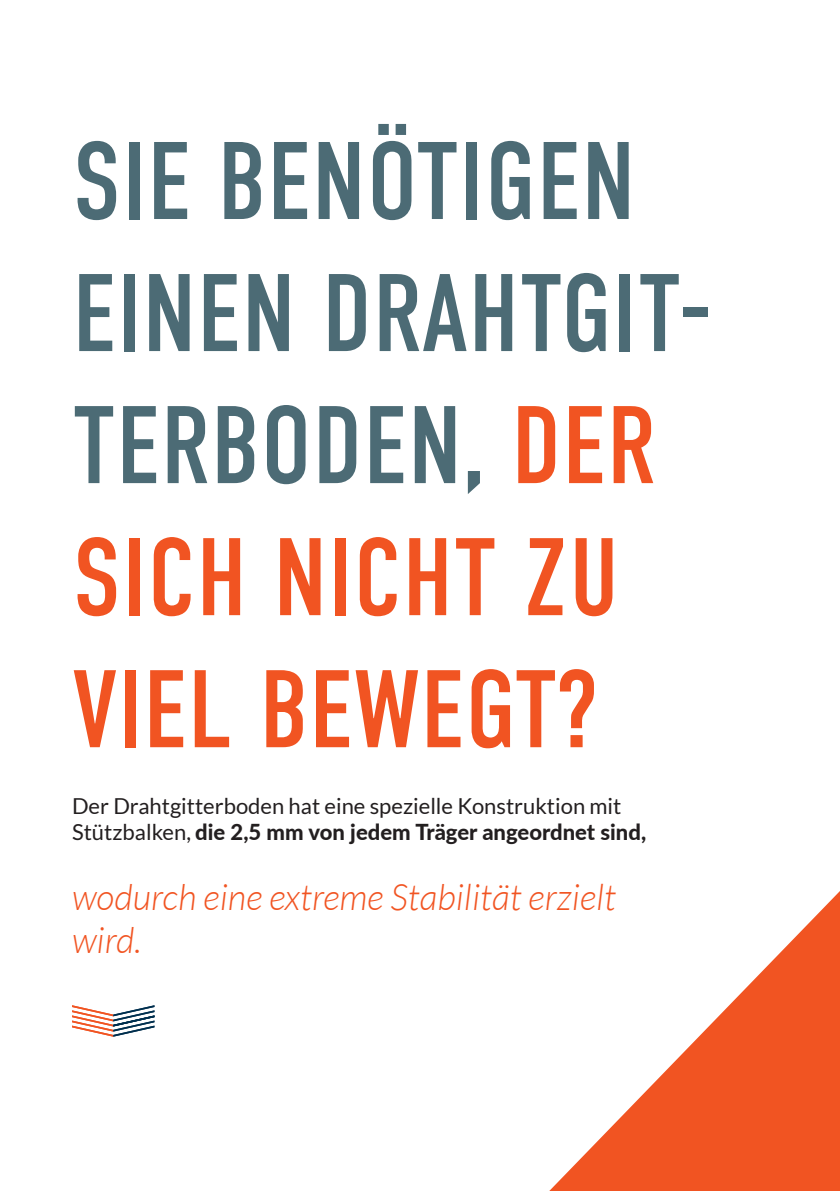
<style>
.page{position:relative;width:840px;height:1191px;background:#fff}
.page>*{position:absolute;margin:0;border:0;box-sizing:border-box;transform-origin:0 0}
.t1{font:110px/132px "DIN Condensed";letter-spacing:.01em;color:#4c6b75}
.t2{font:italic 300 36px/43.2px "Lato";color:#f15422}
.t3{font:22px/26.4px "Lato";color:#231f20}
.s1{color:#f15422}
.s2{font-weight:800}
</style>
<div class="page">
<svg style="left:72px;top:1005px;width:82px;height:31px"></svg>
<svg style="left:549px;top:892px;width:290px;height:299px"></svg>
<h1 class="t1" style="left:73px;top:117px;width:641px">SIE BENÖTIGEN<br>EINEN DRAHTGIT-<br>TERBODEN, <span class="s1">DER<br>SICH NICHT ZU<br>VIEL BEWEGT?</span></h1>
<p class="t3" style="left:72px;top:792px;width:575px">Der Drahtgitterboden hat eine spezielle Konstruktion mit<br>Stützbalken, <span class="s2">die 2,5 mm von jedem Träger angeordnet sind,</span></p>
<h2 class="t2" style="left:72px;top:876px;width:545px">wodurch eine extreme Stabilität erzielt wird.</h2>
</div>
